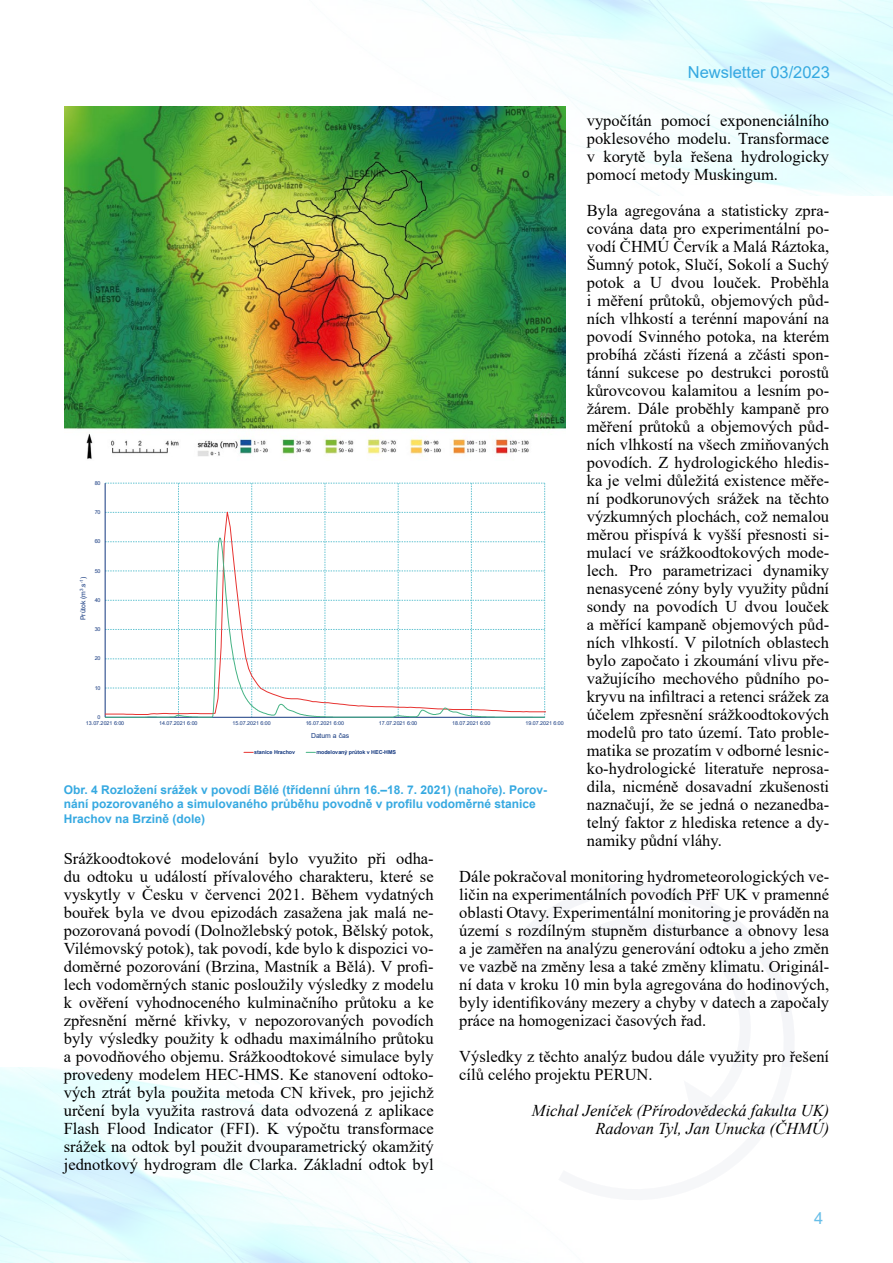
<style>
.page{position:relative;width:893px;height:1263px;background:#fff}
.page>*{position:absolute;margin:0;border:0;box-sizing:border-box;transform-origin:0 0}
.t1{font:16.5px/18px "Times New Roman";color:#000;text-align:justify}
.t2{font:italic 16.5px/18px "Times New Roman";color:#000;text-align:right}
.t3{font:16.5px "Arial";color:#36a9e1}
.t4{font:700 12px/14.4px "Arial";color:#36a9e1}
.t5{font:6.9px "Arial";letter-spacing:-.01em;color:#14387f}
.t6{font:5.4px "Arial";letter-spacing:-.02em;color:#14387f}
.t7{font:700 5.4px "Arial";letter-spacing:-.005em;color:#14387f}
</style>
<div class="page">
<img style="left:64px;top:0;width:829px;height:196px">
<svg style="left:529px;top:883px;width:265px;height:184px"></svg>
<img style="left:65px;top:106px;width:501px;height:354px">
<svg style="left:106px;top:483px;width:439px;height:24px"></svg>
<hr style="left:105px;top:483px;width:1px;height:234px;background:#14387f">
<svg style="left:105px;top:507px;width:440px;height:30px"></svg>
<svg style="left:105px;top:537px;width:440px;height:181px"></svg>
<svg style="left:499px;top:925px;width:47px;height:70px"></svg>
<svg style="left:554px;top:898px;width:203px;height:252px"></svg>
<p class="t3" style="left:688px;top:61px;width:144px">Newsletter 03/2023</p>
<p class="t1" style="left:587px;top:111px;width:244px">vypočítán pomocí exponenciálního poklesového modelu. Transformace v korytě byla řešena hydrologicky pomocí metody Muskingum.</p>
<p class="t1" style="left:587px;top:201px;width:244px">Byla agregována a statisticky zpra&shy;cována data pro experimentální po&shy;vodí ČHMÚ Červík a Malá Ráztoka, Šumný potok, Slučí, Sokolí a Suchý potok a U dvou louček. Proběhla i měření průtoků, objemových půd&shy;ních vlhkostí a terénní mapování na povodí Svinného potoka, na kterém probíhá zčásti řízená a zčásti spon&shy;tánní sukcese po destrukci porostů kůrovcovou kalamitou a lesním po&shy;žárem. Dále proběhly kampaně pro měření průtoků a objemových půd&shy;ních vlhkostí na všech zmiňovaných povodích. Z hydrologického hledis&shy;ka je velmi důležitá existence měře&shy;ní podkorunových srážek na těchto výzkumných plochách, což nemalou měrou přispívá k vyšší přesnosti si&shy;mulací ve srážkoodtokových mode&shy;lech. Pro parametrizaci dynamiky nenasycené zóny byly využity půdní sondy na povodích U dvou louček a měřící kampaně objemových půd&shy;ních vlhkostí. V pilotních oblastech bylo započato i zkoumání vlivu pře&shy;važujícího mechového půdního po&shy;kryvu na infiltraci a retenci srážek za účelem zpřesnění srážkoodtokových modelů pro tato území. Tato proble&shy;matika se prozatím v odborné lesnic&shy;ko-hydrologické literatuře neprosa&shy;dila, nicméně dosavadní zkušenosti naznačují, že se jedná o nezanedba&shy;telný faktor z hlediska retence a dy&shy;namiky půdní vláhy.</p>
<p class="t1" style="left:459px;top:867px;width:371px">Dále pokračoval monitoring hydrometeorologických ve&shy;ličin na experimentálních povodích PřF UK v pramenné oblasti Otavy. Experimentální monitoring je prováděn na území s rozdílným stupněm disturbance a obnovy lesa a je zaměřen na analýzu generování odtoku a jeho změn ve vazbě na změny lesa a také změny klimatu. Originál&shy;ní data v kroku 10 min byla agregována do hodinových, byly identifikovány mezery a chyby v datech a započaly práce na homogenizaci časových řad.</p>
<p class="t1" style="left:459px;top:1047px;width:371px">Výsledky z těchto analýz budou dále využity pro řešení cílů celého projektu PERUN.</p>
<p class="t2" style="left:532px;top:1101px;width:299px">Michal Jeníček (Přírodovědecká fakulta UK)<br>Radovan Tyl, Jan Unucka (ČHMÚ)</p>
<p class="t6" style="left:95px;top:479px;width:7px">80</p>
<p class="t6" style="left:95px;top:508px;width:7px">70</p>
<p class="t6" style="left:95px;top:538px;width:7px">60</p>
<p class="t6" style="left:95px;top:567px;width:7px">50</p>
<p class="t5" style="left:78px;top:620px;width:45px;rotate:-90deg">Průtok (m<sup>3</sup>.s<sup>-1</sup>)</p>
<p class="t6" style="left:95px;top:596px;width:7px">40</p>
<p class="t6" style="left:95px;top:625px;width:7px">30</p>
<p class="t6" style="left:95px;top:655px;width:7px">20</p>
<p class="t6" style="left:95px;top:684px;width:7px">10</p>
<p class="t6" style="left:98px;top:713px;width:4px">0</p>
<p class="t6" style="left:86px;top:720px;width:40px">13.07.2021 6:00</p>
<p class="t6" style="left:159px;top:720px;width:40px">14.07.2021 6:00</p>
<p class="t6" style="left:232px;top:720px;width:40px">15.07.2021 6:00</p>
<p class="t6" style="left:306px;top:720px;width:40px">16.07.2021 6:00</p>
<p class="t6" style="left:379px;top:720px;width:40px">17.07.2021 6:00</p>
<p class="t6" style="left:452px;top:720px;width:40px">18.07.2021 6:00</p>
<p class="t6" style="left:525px;top:720px;width:40px">19.07.2021 6:00</p>
<p class="t5" style="left:311px;top:731px;width:39px">Datum a čas</p>
<p class="t7" style="left:254px;top:748px;width:43px">stanice Hrachov</p>
<p class="t7" style="left:316px;top:748px;width:81px">modelovaný průtok v HEC-HMS</p>
<p class="t4" style="left:64px;top:783px;width:485px">Obr. 4 Rozložení srážek v povodí Bělé (třídenní úhrn 16.–18. 7. 2021) (nahoře). Porov&shy;nání pozorovaného a simulovaného průběhu povodně v profilu vodoměrné stanice<br>Hrachov na Brzině (dole)</p>
<p class="t1" style="left:64px;top:849px;width:371px">Srážkoodtokové modelování bylo využito při odha&shy;du odtoku u událostí přívalového charakteru, které se vyskytly v Česku v červenci 2021. Během vydatných bouřek byla ve dvou epizodách zasažena jak malá ne&shy;pozorovaná povodí (Dolnožlebský potok, Bělský potok, Vilémovský potok), tak povodí, kde bylo k dispozici vo&shy;doměrné pozorování (Brzina, Mastník a Bělá). V profi&shy;lech vodoměrných stanic posloužily výsledky z modelu k ověření vyhodnoceného kulminačního průtoku a ke zpřesnění měrné křivky, v nepozorovaných povodích byly výsledky použity k odhadu maximálního průtoku a povodňového objemu. Srážkoodtokové simulace byly provedeny modelem HEC-HMS. Ke stanovení odtoko&shy;vých ztrát byla použita metoda CN křivek, pro jejichž určení byla využita rastrová data odvozená z aplikace Flash Flood Indicator (FFI). K výpočtu transformace srážek na odtok byl použit dvouparametrický okamžitý jednotkový hydrogram dle Clarka. Základní odtok byl</p>
<p class="t3" style="left:814px;top:1207px;width:11px">4</p>
</div>
